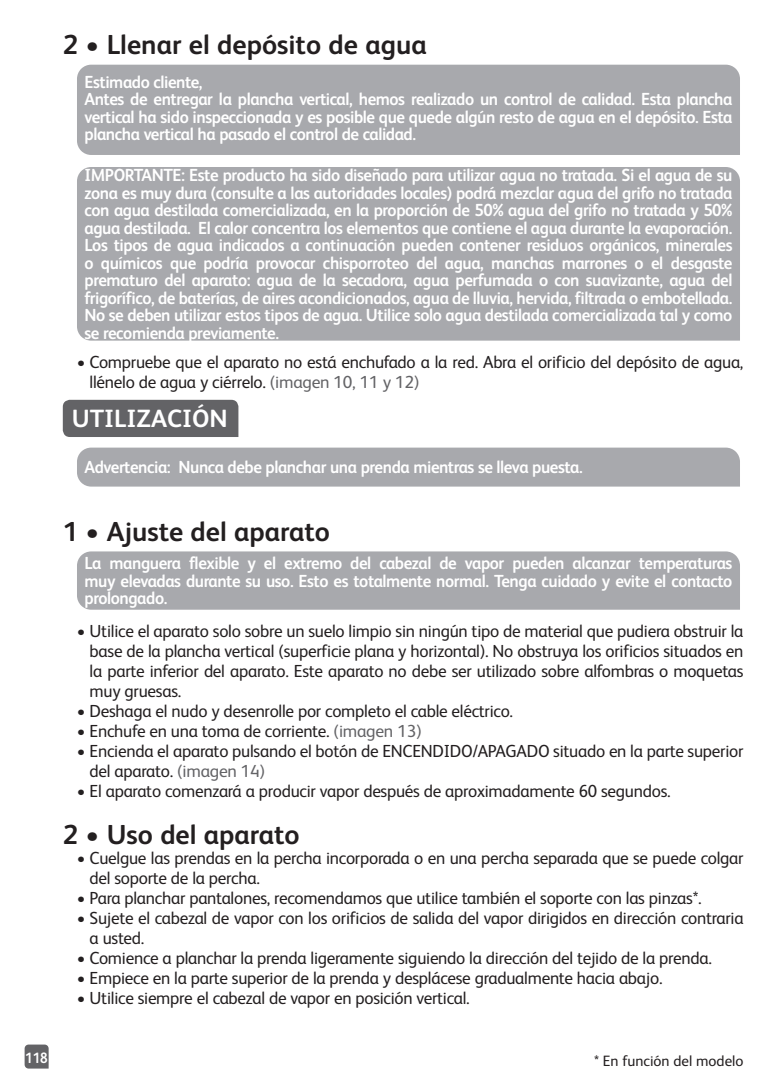
<style>
.page{position:relative;width:778px;height:1090px;background:#fff}
.page>*{position:absolute;margin:0;border:0;box-sizing:border-box;transform-origin:0 0}
.t1{font:700 27.5px "FS Albert";color:#231f20}
.t2{font:700 25px "FS Albert";color:#fff}
.t3{font:700 17.5px/17.5px "FS Albert";letter-spacing:-.025em;color:#fff;text-align:justify;scale:.95 1}
.t4{font:17.5px/20px "FS Albert";letter-spacing:-.015em;color:#231f20}
.t5{font:15px "FS Albert";color:#231f20}
.t6{font:700 15px "FS Albert";color:#fff;scale:.9 1}
.s1{color:#636366}
</style>
<div class="page">
<svg style="left:25px;top:1045px;width:24px;height:24px"></svg>
<div style="left:77px;top:65px;width:663px;height:90px;background:#a8a9ad"></div>
<div style="left:77px;top:167px;width:663px;height:174px;background:#a8a9ad"></div>
<div style="left:63px;top:400px;width:175px;height:37px;background:#636366"></div>
<div style="left:77px;top:448px;width:663px;height:39px;background:#a8a9ad"></div>
<div style="left:77px;top:551px;width:663px;height:59px;background:#a8a9ad"></div>
<h1 class="t1" style="left:63px;top:29px;width:365px">2 • Llenar el depósito de agua</h1>
<p class="t3" style="left:84px;top:73px;width:683px;text-align:left">Estimado cliente,<br>Antes de entregar la plancha vertical, hemos realizado un control de calidad. Esta plancha vertical ha sido inspeccionada y es posible que quede algún resto de agua en el depósito. Esta plancha vertical ha pasado el control de calidad.</p>
<p class="t3" style="left:84px;top:166px;width:683px">IMPORTANTE: Este producto ha sido diseñado para utilizar agua no tratada. Si el agua de su zona es muy dura (consulte a las autoridades locales) podrá mezclar agua del grifo no tratada con agua destilada comercializada, en la proporción de 50% agua del grifo no tratada y 50% agua destilada. El calor concentra los elementos que contiene el agua durante la evaporación.<br>Los tipos de agua indicados a continuación pueden contener residuos orgánicos, minerales o químicos que podría provocar chisporroteo del agua, manchas marrones o el desgaste prematuro del aparato: agua de la secadora, agua perfumada o con suavizante, agua del frigorífico, de baterías, de aires acondicionados, agua de lluvia, hervida, filtrada o embotellada.<br>No se deben utilizar estos tipos de agua. Utilice solo agua destilada comercializada tal y como se recomienda previamente.</p>
<p class="t4" style="left:90px;top:352px;width:655px;text-indent:-13px">• Compruebe que el aparato no está enchufado a la red. Abra el orificio del depósito de agua, llénelo de agua y ciérrelo. <span class="s1">(imagen 10, 11 y 12)</span></p>
<h2 class="t2" style="left:72px;top:404px;width:157px">UTILIZACIÓN</h2>
<p class="t3" style="left:84px;top:458px;width:526px">Advertencia: Nunca debe planchar una prenda mientras se lleva puesta.</p>
<h1 class="t1" style="left:63px;top:515px;width:268px">1 • Ajuste del aparato</h1>
<p class="t3" style="left:84px;top:554px;width:683px">La manguera flexible y el extremo del cabezal de vapor pueden alcanzar temperaturas muy elevadas durante su uso. Esto es totalmente normal. Tenga cuidado y evite el contacto prolongado.</p>
<p class="t4" style="left:90px;top:621px;width:655px;text-align:justify;text-indent:-13px">• Utilice el aparato solo sobre un suelo limpio sin ningún tipo de material que pudiera obstruir la base de la plancha vertical (superficie plana y horizontal). No obstruya los orificios situados en la parte inferior del aparato. Este aparato no debe ser utilizado sobre alfombras o moquetas muy gruesas.</p>
<p class="t4" style="left:77px;top:701px;width:437px">• Deshaga el nudo y desenrolle por completo el cable eléctrico.</p>
<p class="t4" style="left:77px;top:721px;width:346px">• Enchufe en una toma de corriente. <span class="s1">(imagen 13)</span></p>
<p class="t4" style="left:90px;top:741px;width:655px;text-indent:-13px">• Encienda el aparato pulsando el botón de ENCENDIDO/APAGADO situado en la parte superior del aparato. <span class="s1">(imagen 14)</span></p>
<p class="t4" style="left:77px;top:781px;width:595px">• El aparato comenzará a producir vapor después de aproximadamente 60 segundos.</p>
<h1 class="t1" style="left:63px;top:819px;width:238px">2 • Uso del aparato</h1>
<p class="t4" style="left:90px;top:848px;width:655px;text-indent:-13px">• Cuelgue las prendas en la percha incorporada o en una percha separada que se puede colgar del soporte de la percha.</p>
<p class="t4" style="left:77px;top:888px;width:626px">• Para planchar pantalones, recomendamos que utilice también el soporte con las pinzas*.</p>
<p class="t4" style="left:90px;top:908px;width:655px;text-indent:-13px">• Sujete el cabezal de vapor con los orificios de salida del vapor dirigidos en dirección contraria a usted.</p>
<p class="t4" style="left:77px;top:948px;width:636px">• Comience a planchar la prenda ligeramente siguiendo la dirección del tejido de la prenda.</p>
<p class="t4" style="left:77px;top:968px;width:587px">• Empiece en la parte superior de la prenda y desplácese gradualmente hacia abajo.</p>
<p class="t4" style="left:77px;top:988px;width:394px">• Utilice siempre el cabezal de vapor en posición vertical.</p>
<p class="t6" style="left:25px;top:1049px;width:27px">118</p>
<p class="t5" style="left:594px;top:1052px;width:151px">* En función del modelo</p>
</div>
